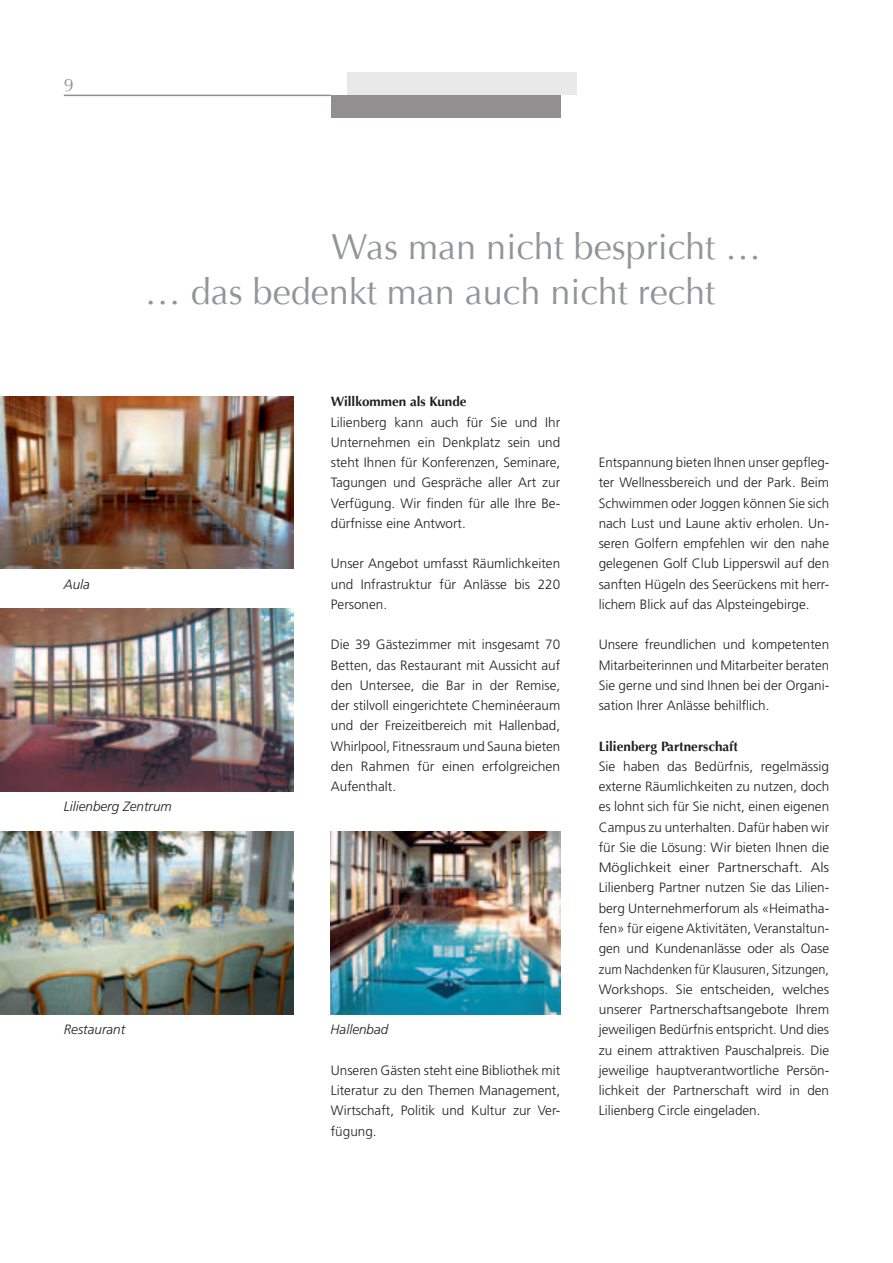
<style>
.page{position:relative;width:893px;height:1263px;background:#fff}
.page>*{position:absolute;margin:0;border:0;box-sizing:border-box;transform-origin:0 0}
.t1{font:36px/45px "Optima";color:#939598;text-align:right}
.t2{font:18px "Optima";color:#939598}
.t3{font:300 13.5px/20.2px "Frutiger LT";color:#231f20;text-align:justify}
.t4{font:700 13.5px "Optima";color:#231f20}
.t5{font:italic 300 13.5px "Frutiger LT";color:#231f20}
.s1{color:#fff}
</style>
<div class="page">
<hr style="left:64px;top:95px;width:267px;height:1px;background:#231f20">
<div style="left:331px;top:95px;width:229px;height:23px;background:#918f8f"></div>
<div style="left:347px;top:72px;width:229px;height:23px;background:#e9e9e9"></div>
<img style="left:331px;top:832px;width:229px;height:182px">
<img style="left:0;top:396px;width:293px;height:172px">
<img style="left:0;top:609px;width:293px;height:182px">
<img style="left:0;top:832px;width:293px;height:182px">
<h2 class="t2" style="left:64px;top:74px;width:12px">9</h2>
<h1 class="t1" style="left:145px;top:225px;width:618px">Was man nicht bespricht …<br>… das bedenkt man auch nicht recht <span class="s1">…</span></h1>
<p class="t5" style="left:64px;top:576px;width:28px">Aula</p>
<p class="t5" style="left:64px;top:799px;width:109px">Lilienberg Zentrum</p>
<p class="t5" style="left:64px;top:1022px;width:63px">Restaurant</p>
<p class="t4" style="left:331px;top:394px;width:137px">Willkommen als Kunde</p>
<p class="t3" style="left:331px;top:412px;width:231px">Lilienberg kann auch für Sie und Ihr Unternehmen ein Denkplatz sein und steht Ihnen für Konferenzen, Seminare, Tagungen und Gespräche aller Art zur Verfügung. Wir finden für alle Ihre Be&shy;dürfnisse eine Antwort.</p>
<p class="t3" style="left:331px;top:554px;width:231px">Unser Angebot umfasst Räumlichkeiten und Infrastruktur für Anlässe bis 220<br>Personen.</p>
<p class="t3" style="left:331px;top:635px;width:231px">Die 39 Gästezimmer mit insgesamt 70<br>Betten, das Restaurant mit Aussicht auf den Untersee, die Bar in der Remise, der stilvoll eingerichtete Cheminéeraum und der Freizeitbereich mit Hallenbad, Whirlpool, Fitnessraum und Sauna bieten den Rahmen für einen erfolgreichen Aufenthalt.</p>
<p class="t5" style="left:331px;top:1022px;width:59px">Hallenbad</p>
<p class="t3" style="left:331px;top:1060px;width:231px">Unseren Gästen steht eine Bibliothek mit Literatur zu den Themen Management, Wirtschaft, Politik und Kultur zur Ver&shy;fügung.</p>
<p class="t3" style="left:599px;top:453px;width:232px">Entspannung bieten Ihnen unser gepfleg&shy;ter Wellnessbereich und der Park. Beim Schwimmen oder Joggen können Sie sich nach Lust und Laune aktiv erholen. Un&shy;seren Golfern empfehlen wir den nahe gelegenen Golf Club Lipperswil auf den sanften Hügeln des Seerückens mit herr&shy;lichem Blick auf das Alpsteingebirge.</p>
<p class="t3" style="left:599px;top:635px;width:232px">Unsere freundlichen und kompetenten Mitarbeiterinnen und Mitarbeiter beraten Sie gerne und sind Ihnen bei der Organi&shy;sation Ihrer Anlässe behilflich.</p>
<p class="t4" style="left:599px;top:738px;width:141px">Lilienberg Partnerschaft</p>
<p class="t3" style="left:599px;top:756px;width:232px">Sie haben das Bedürfnis, regelmässig externe Räumlichkeiten zu nutzen, doch es lohnt sich für Sie nicht, einen eigenen Campus zu unterhalten. Dafür haben wir für Sie die Lösung: Wir bieten Ihnen die Möglichkeit einer Partnerschaft. Als Lilienberg Partner nutzen Sie das Lilien&shy;berg Unternehmerforum als «Heimatha&shy;fen» für eigene Aktivitäten, Veranstaltun&shy;gen und Kundenanlässe oder als Oase zum Nachdenken für Klausuren, Sitzungen, Workshops. Sie entscheiden, welches unserer Partnerschaftsangebote Ihrem jeweiligen Bedürfnis entspricht. Und dies zu einem attraktiven Pauschalpreis. Die jeweilige hauptverantwortliche Persön&shy;lichkeit der Partnerschaft wird in den Lilienberg Circle eingeladen.</p>
</div>
